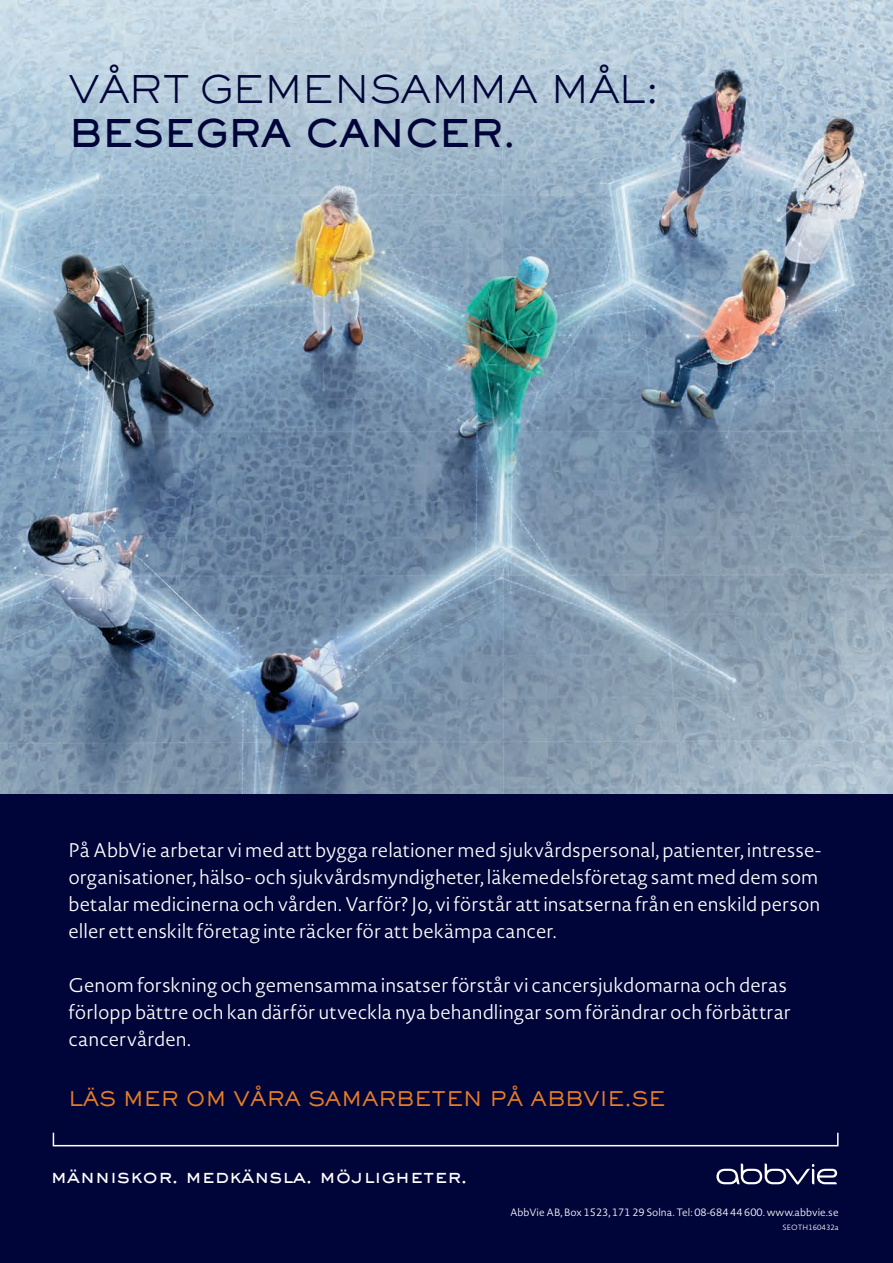
<style>
.page{position:relative;width:893px;height:1263px;background:#fff}
.page>*{position:absolute;margin:0;border:0;box-sizing:border-box;transform-origin:0 0}
.t1{font:300 37.5px "Sackers Gothic Std";letter-spacing:-.02em;color:#000539}
.t2{font:800 37.5px "Sackers Gothic Std";letter-spacing:-.02em;color:#000539}
.t3{font:500 19.8px "Sackers Gothic Std";color:#ea7d22}
.t4{font:300 19.5px/27px "Novel Sans Rd Pro";color:#fff}
.t5{font:500 19.5px "Sackers Gothic Std";letter-spacing:-.025em;color:#fff}
.t6{font:300 10.5px "Novel Sans Rd Pro";color:#fff}
.t7{font:300 7.5px "Novel Sans Rd Pro";color:#fff}
</style>
<div class="page">
<div style="left:0;top:793px;width:893px;height:470px;background:#000539"></div>
<svg style="left:716px;top:1163px;width:121px;height:21px"></svg>
<div style="left:53px;top:1132px;width:785px;height:14px;border:1px solid #fff"></div>
<img style="left:0;top:0;width:893px;height:793px">
<h1 class="t1" style="left:68px;top:64px;width:592px">VÅRT GEMENSAMMA MÅL:</h1>
<h1 class="t2" style="left:68px;top:108px;width:449px">BESEGRA CANCER.</h1>
<p class="t4" style="left:68px;top:836px;width:754px">På AbbVie arbetar vi med att bygga relationer med sjukvårdspersonal, patienter, intresse&shy;organisationer, hälso- och sjukvårdsmyndigheter, läkemedelsföretag samt med dem som betalar medicinerna och vården. Varför? Jo, vi förstår att insatserna från en enskild person eller ett enskilt företag inte räcker för att bekämpa cancer.</p>
<p class="t4" style="left:68px;top:971px;width:724px">Genom forskning och gemensamma insatser förstår vi cancersjukdomarna och deras förlopp bättre och kan därför utveckla nya behandlingar som förändrar och förbättrar cancervården.</p>
<p class="t3" style="left:68px;top:1085px;width:598px">LÄS MER OM VÅRA SAMARBETEN PÅ ABBVIE.SE</p>
<p class="t5" style="left:50px;top:1163px;width:419px">människor. medkänsla. möjligheter.</p>
<p class="t6" style="left:510px;top:1205px;width:330px">AbbVie AB, Box 1523, 171 29 Solna. Tel: 08-684 44 600. www.abbvie.se</p>
<p class="t7" style="left:782px;top:1222px;width:58px">SEOTH160432a</p>
</div>
